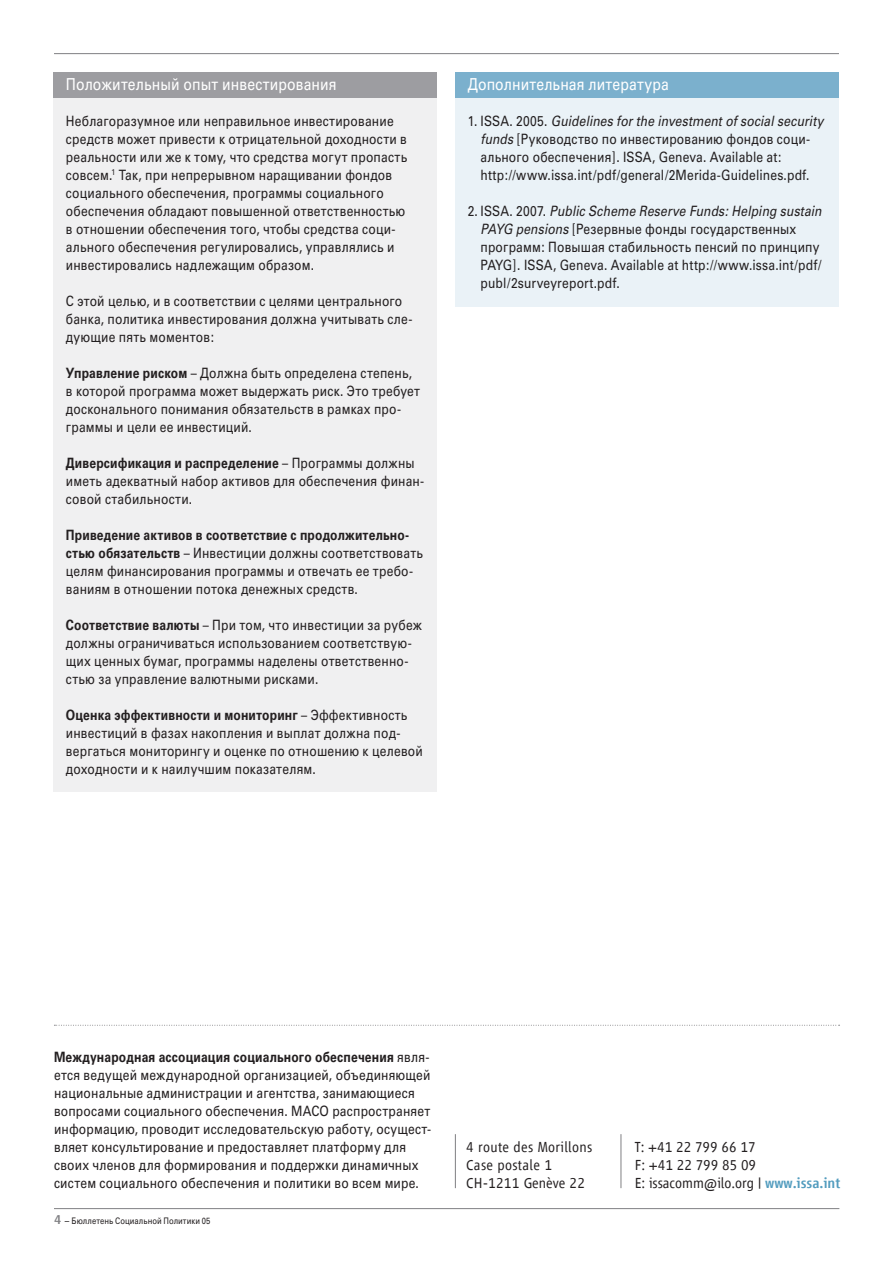
<style>
.page{position:relative;width:893px;height:1263px;background:#fff}
.page>*{position:absolute;margin:0;border:0;box-sizing:border-box;transform-origin:0 0}
.Box_-_titre_RU{font:16.5px "Univers Cyr";letter-spacing:.005em;color:#fff;scale:.85 1}
.t1{font:300 15px "Vialog LT Com";letter-spacing:.01em;color:#231f20}
.Box_-_txt_courant_RU{font:14.25px/18px "Univers Cyr";letter-spacing:.015em;color:#231f20;scale:.85 1}
.Box_-_txt_bullet_RU{font:14.25px/18px "Univers Cyr";letter-spacing:.01em;color:#231f20;scale:.85 1}
.Chapo_-_txt_courant{font:14.25px/18px "Univers Cyr";letter-spacing:.015em;color:#231f20;scale:.85 1}
.t2{font:9px "Univers Cyr";letter-spacing:.005em;color:#231f20;scale:.85 1}
.s1{font-weight:700}
.s2{font-style:italic}
.s3{font-family:"Vialog LT Com";font-weight:500;font-size:13.5px;color:#808083}
.s4{font-family:"Vialog LT Com";font-weight:300}
.s5{font-weight:500;color:#529cbe}
</style>
<div class="page">
<hr style="left:54px;top:1208px;width:785px;height:1px;background:#808083">
<hr style="left:54px;top:53px;width:785px;height:1px;background:#808083">
<div style="left:455px;top:90px;width:384px;height:216px;background:#eaf2f7"></div>
<div style="left:455px;top:72px;width:384px;height:26px;background:#7bb0cd"></div>
<hr style="left:455px;top:1134px;width:1px;height:54px;background:#808083">
<hr style="left:621px;top:1134px;width:1px;height:54px;background:#808083">
<svg style="left:54px;top:1025px;width:786px;height:1px"></svg>
<div style="left:53px;top:90px;width:384px;height:702px;background:#f0f0f1"></div>
<div style="left:53px;top:72px;width:384px;height:26px;background:#9d9da1"></div>
<p class="Box_-_titre_RU" style="left:66px;top:74px;width:320px">Положительный опыт инвестирования</p>
<p class="Box_-_txt_courant_RU" style="left:66px;top:112px;width:403px">Неблагоразумное или неправильное инвестирование средств может привести к отрицательной доходности в реальности или же к тому, что средства могут пропасть совсем.<sup>1</sup> Так, при непрерывном наращивании фондов социального обеспечения, программы социального обеспечения обладают повышенной ответственностью в отношении обеспечения того, чтобы средства соци&shy;ального обеспечения регулировались, управлялись и инвестировались надлежащим образом.</p>
<p class="Box_-_txt_courant_RU" style="left:66px;top:292px;width:409px">С этой целью, и в соответствии с целями центрального банка, политика инвестирования должна учитывать сле&shy;дующие пять моментов:</p>
<p class="Box_-_txt_courant_RU" style="left:66px;top:364px;width:418px"><span class="s1">Управление риском</span> – Должна быть определена степень, в которой программа может выдержать риск. Это требует досконального понимания обязательств в рамках про&shy;граммы и цели ее инвестиций.</p>
<p class="Box_-_txt_courant_RU" style="left:66px;top:454px;width:423px"><span class="s1">Диверсификация и распределение</span> – Программы должны иметь адекватный набор активов для обеспечения финан&shy;совой стабильности.</p>
<p class="Box_-_txt_courant_RU" style="left:66px;top:526px;width:422px"><span class="s1">Приведение активов в соответствие с продолжительно&shy;стью обязательств</span> – Инвестиции должны соответствовать целям финансирования программы и отвечать ее требо&shy;ваниям в отношении потока денежных средств.</p>
<p class="Box_-_txt_courant_RU" style="left:66px;top:616px;width:420px"><span class="s1">Соответствие валюты</span> – При том, что инвестиции за рубеж должны ограничиваться использованием соответствую&shy;щих ценных бумаг, программы наделены ответственно&shy;стью за управление валютными рисками.</p>
<p class="Box_-_txt_courant_RU" style="left:66px;top:706px;width:421px"><span class="s1">Оценка эффективности и мониторинг</span> – Эффективность инвестиций в фазах накопления и выплат должна под&shy;вергаться мониторингу и оценке по отношению к целевой доходности и к наилучшим показателям.</p>
<p class="Box_-_titre_RU" style="left:468px;top:74px;width:238px">Дополнительная литература</p>
<p class="Box_-_txt_bullet_RU" style="left:480px;top:112px;width:405px;text-indent:-13px">1. ISSA. 2005. <span class="s2">Guidelines for the investment of social security funds</span> [Руководство по инвестированию фондов соци&shy;ального обеспечения]. ISSA, Geneva. Available at: http://www.issa.int/pdf/general/2Merida-Guidelines.pdf.</p>
<p class="Box_-_txt_bullet_RU" style="left:480px;top:202px;width:403px;text-indent:-13px">2. ISSA. 2007. <span class="s2">Public Scheme Reserve Funds: Helping sustain PAYG pensions</span> [Резервные фонды государственных программ: Повышая стабильность пенсий по принципу PAYG]. ISSA, Geneva. Available at http://www.issa.int/pdf/ publ/2surveyreport.pdf.</p>
<p class="Chapo_-_txt_courant" style="left:54px;top:1048px;width:445px"><span class="s1">Международная ассоциация социального обеспечения</span> явля&shy;ется ведущей международной организацией, объединяющей национальные администрации и агентства, занимающиеся вопросами социального обеспечения. МАСО распространяет информацию, проводит исследовательскую работу, осущест&shy;вляет консультирование и предоставляет платформу для своих членов для формирования и поддержки динамичных систем социального обеспечения и политики во всем мире.</p>
<p class="t2" style="left:54px;top:1216px;width:186px"><span class="s3">4</span> <span class="s4">–</span> Бюллетень Социальной Политики 05</p>
<p class="t1" style="left:466px;top:1139px;width:128px">4 route des Morillons</p>
<p class="t1" style="left:466px;top:1157px;width:87px">Case postale 1</p>
<p class="t1" style="left:466px;top:1175px;width:120px">CH-1211 Genève 22</p>
<p class="t1" style="left:635px;top:1139px;width:122px">T: +41 22 799 66 17</p>
<p class="t1" style="left:635px;top:1157px;width:123px">F: +41 22 799 85 09</p>
<p class="t1" style="left:635px;top:1175px;width:207px">E: issacomm@ilo.org | <span class="s5">www.issa.int</span></p>
</div>
